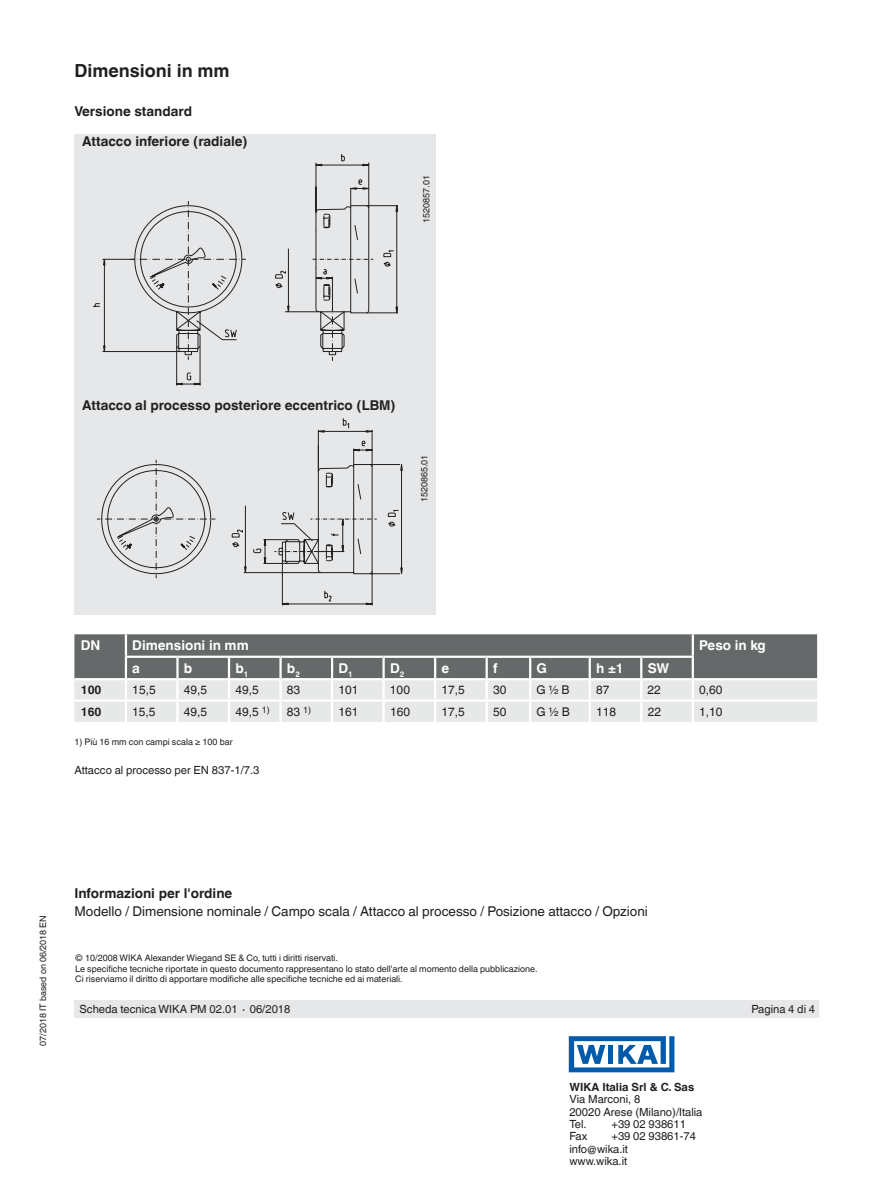
<style>
.page{position:relative;width:893px;height:1188px;background:#fff}
.page>*{position:absolute;margin:0;border:0;box-sizing:border-box;transform-origin:0 0}
.t1{font:700 18px "Helvetica World";color:#231f20}
.t2{font:700 13.5px "Helvetica World";color:#231f20}
.t3{font:13.5px "Helvetica World";color:#231f20}
.t4{font:700 13.5px "Helvetica World";color:#fff}
.t5{font:12px "Helvetica World";color:#231f20}
.t6{font:700 12px "Helvetica World";color:#231f20}
.t7{font:11.25px/12.3px "Helvetica World";color:#231f20}
.t8{font:700 11.25px "Helvetica World";color:#231f20}
.t9{font:9px/10.5px "Helvetica World";color:#231f20}
</style>
<div class="page">
<div style="left:74px;top:1000px;width:745px;height:18px;background:#e6e7e9"></div>
<svg style="left:569px;top:1036px;width:105px;height:36px"></svg>
<div style="left:74px;top:134px;width:362px;height:481px;background:#e6e7e9"></div>
<svg style="left:74px;top:634px;width:743px;height:88px;background:#a7aaa9"></svg>
<hr style="left:74px;top:699px;width:52px;height:3px;background:#fff">
<hr style="left:126px;top:699px;width:51px;height:3px;background:#fff">
<hr style="left:125px;top:702px;width:2px;height:20px;background:#fff">
<hr style="left:177px;top:699px;width:52px;height:3px;background:#fff">
<hr style="left:176px;top:702px;width:3px;height:20px;background:#fff">
<hr style="left:229px;top:699px;width:52px;height:3px;background:#fff">
<hr style="left:228px;top:702px;width:2px;height:20px;background:#fff">
<hr style="left:281px;top:699px;width:51px;height:3px;background:#fff">
<hr style="left:279px;top:702px;width:3px;height:20px;background:#fff">
<hr style="left:332px;top:699px;width:52px;height:3px;background:#fff">
<hr style="left:331px;top:702px;width:2px;height:20px;background:#fff">
<hr style="left:384px;top:699px;width:51px;height:3px;background:#fff">
<hr style="left:382px;top:702px;width:3px;height:20px;background:#fff">
<hr style="left:435px;top:699px;width:52px;height:3px;background:#fff">
<hr style="left:434px;top:702px;width:2px;height:20px;background:#fff">
<hr style="left:487px;top:699px;width:43px;height:3px;background:#fff">
<hr style="left:486px;top:702px;width:2px;height:20px;background:#fff">
<hr style="left:530px;top:699px;width:60px;height:3px;background:#fff">
<hr style="left:529px;top:702px;width:2px;height:20px;background:#fff">
<hr style="left:590px;top:699px;width:51px;height:3px;background:#fff">
<hr style="left:589px;top:702px;width:2px;height:20px;background:#fff">
<hr style="left:641px;top:699px;width:52px;height:3px;background:#fff">
<hr style="left:640px;top:702px;width:2px;height:20px;background:#fff">
<hr style="left:693px;top:699px;width:124px;height:3px;background:#fff">
<hr style="left:692px;top:702px;width:2px;height:20px;background:#fff">
<hr style="left:74px;top:678px;width:52px;height:2px;background:#fff">
<hr style="left:126px;top:678px;width:51px;height:2px;background:#fff">
<hr style="left:177px;top:678px;width:52px;height:2px;background:#fff">
<hr style="left:229px;top:678px;width:52px;height:2px;background:#fff">
<hr style="left:281px;top:678px;width:51px;height:2px;background:#fff">
<hr style="left:332px;top:678px;width:52px;height:2px;background:#fff">
<hr style="left:384px;top:678px;width:51px;height:2px;background:#fff">
<hr style="left:435px;top:678px;width:52px;height:2px;background:#fff">
<hr style="left:487px;top:678px;width:43px;height:2px;background:#fff">
<hr style="left:530px;top:678px;width:60px;height:2px;background:#fff">
<hr style="left:590px;top:678px;width:51px;height:2px;background:#fff">
<hr style="left:641px;top:678px;width:52px;height:2px;background:#fff">
<hr style="left:693px;top:678px;width:124px;height:2px;background:#fff">
<svg style="left:176px;top:205px;width:222px;height:181px"></svg>
<svg style="left:93px;top:154px;width:302px;height:227px"></svg>
<svg style="left:281px;top:464px;width:122px;height:142px"></svg>
<svg style="left:101px;top:418px;width:298px;height:184px"></svg>
<h1 class="t1" style="left:74px;top:60px;width:157px">Dimensioni in mm</h1>
<h2 class="t2" style="left:74px;top:103px;width:119px">Versione standard</h2>
<h2 class="t2" style="left:82px;top:134px;width:167px">Attacco inferiore (radiale)</h2>
<p class="t9" style="left:421px;top:223px;width:49px;rotate:-90deg">1520857.01</p>
<h2 class="t2" style="left:82px;top:398px;width:315px">Attacco al processo posteriore eccentrico (LBM)</h2>
<p class="t9" style="left:419px;top:502px;width:49px;rotate:-90deg">1520865.01</p>
<h2 class="t4" style="left:81px;top:638px;width:21px">DN</h2>
<h2 class="t4" style="left:132px;top:638px;width:118px">Dimensioni in mm</h2>
<h2 class="t4" style="left:699px;top:638px;width:68px">Peso in kg</h2>
<h2 class="t4" style="left:132px;top:660px;width:9px">a</h2>
<h2 class="t4" style="left:184px;top:660px;width:10px">b</h2>
<h2 class="t4" style="left:235px;top:660px;width:14px">b<sub>1</sub></h2>
<h2 class="t4" style="left:287px;top:660px;width:14px">b<sub>2</sub></h2>
<h2 class="t4" style="left:338px;top:660px;width:16px">D<sub>1</sub></h2>
<h2 class="t4" style="left:390px;top:660px;width:16px">D<sub>2</sub></h2>
<h2 class="t4" style="left:441px;top:660px;width:9px">e</h2>
<h2 class="t4" style="left:493px;top:660px;width:6px">f</h2>
<h2 class="t4" style="left:537px;top:660px;width:12px">G</h2>
<h2 class="t4" style="left:596px;top:660px;width:29px">h ±1</h2>
<h2 class="t4" style="left:648px;top:660px;width:23px">SW</h2>
<h3 class="t6" style="left:81px;top:683px;width:22px">100</h3>
<h3 class="t5" style="left:132px;top:683px;width:25px">15,5</h3>
<h3 class="t5" style="left:184px;top:683px;width:25px">49,5</h3>
<h3 class="t5" style="left:235px;top:683px;width:25px">49,5</h3>
<h3 class="t5" style="left:287px;top:683px;width:15px">83</h3>
<h3 class="t5" style="left:338px;top:683px;width:22px">101</h3>
<h3 class="t5" style="left:390px;top:683px;width:22px">100</h3>
<h3 class="t5" style="left:441px;top:683px;width:25px">17,5</h3>
<h3 class="t5" style="left:493px;top:683px;width:15px">30</h3>
<h3 class="t5" style="left:537px;top:683px;width:35px">G ½ B</h3>
<h3 class="t5" style="left:596px;top:683px;width:15px">87</h3>
<h3 class="t5" style="left:648px;top:683px;width:15px">22</h3>
<h3 class="t5" style="left:699px;top:683px;width:25px">0,60</h3>
<h3 class="t6" style="left:81px;top:704px;width:22px">160</h3>
<h3 class="t5" style="left:132px;top:704px;width:25px">15,5</h3>
<h3 class="t5" style="left:184px;top:704px;width:25px">49,5</h3>
<h3 class="t5" style="left:235px;top:704px;width:36px">49,5 <sup>1)</sup></h3>
<h3 class="t5" style="left:287px;top:704px;width:26px">83 <sup>1)</sup></h3>
<h3 class="t5" style="left:338px;top:704px;width:22px">161</h3>
<h3 class="t5" style="left:390px;top:704px;width:22px">160</h3>
<h3 class="t5" style="left:441px;top:704px;width:25px">17,5</h3>
<h3 class="t5" style="left:493px;top:704px;width:15px">50</h3>
<h3 class="t5" style="left:537px;top:704px;width:35px">G ½ B</h3>
<h3 class="t5" style="left:596px;top:704px;width:22px">118</h3>
<h3 class="t5" style="left:648px;top:704px;width:15px">22</h3>
<h3 class="t5" style="left:699px;top:704px;width:25px">1,10</h3>
<p class="t9" style="left:74px;top:736px;width:160px">1) Più 16 mm con campi scala ≥ 100 bar</p>
<p class="t7" style="left:74px;top:764px;width:187px">Attacco al processo per EN 837-1/7.3</p>
<p class="t9" style="left:38px;top:1046px;width:132px;rotate:-90deg">07/2018 IT based on 06/2018 EN</p>
<h2 class="t2" style="left:74px;top:886px;width:159px">Informazioni per l'ordine</h2>
<h2 class="t3" style="left:74px;top:904px;width:575px">Modello / Dimensione nominale / Campo scala / Attacco al processo / Posizione attacco / Opzioni</h2>
<p class="t9" style="left:75px;top:953px;width:464px">© 10/2008 WIKA Alexander Wiegand SE &amp; Co, tutti i diritti riservati.<br>Le specifiche tecniche riportate in questo documento rappresentano lo stato dell'arte al momento della pubblicazione.<br>Ci riserviamo il diritto di apportare modifiche alle specifiche tecniche ed ai materiali.</p>
<p class="t7" style="left:80px;top:1003px;width:212px">Scheda tecnica WIKA PM 02.01 ∙ 06/2018</p>
<p class="t7" style="left:751px;top:1003px;width:65px">Pagina 4 di 4</p>
<p class="t8" style="left:569px;top:1081px;width:126px">WIKA Italia Srl &amp; C. Sas</p>
<p class="t7" style="left:569px;top:1093px;width:135px">Via Marconi, 8<br>20020 Arese (Milano)/Italia<br>Tel.</p>
<p class="t7" style="left:611px;top:1118px;width:76px">+39 02 938611</p>
<p class="t7" style="left:569px;top:1130px;width:19px">Fax</p>
<p class="t7" style="left:569px;top:1130px;width:128px;text-indent:42px">+39 02 93861-74 info@wika.it<br>www.wika.it</p>
</div>
